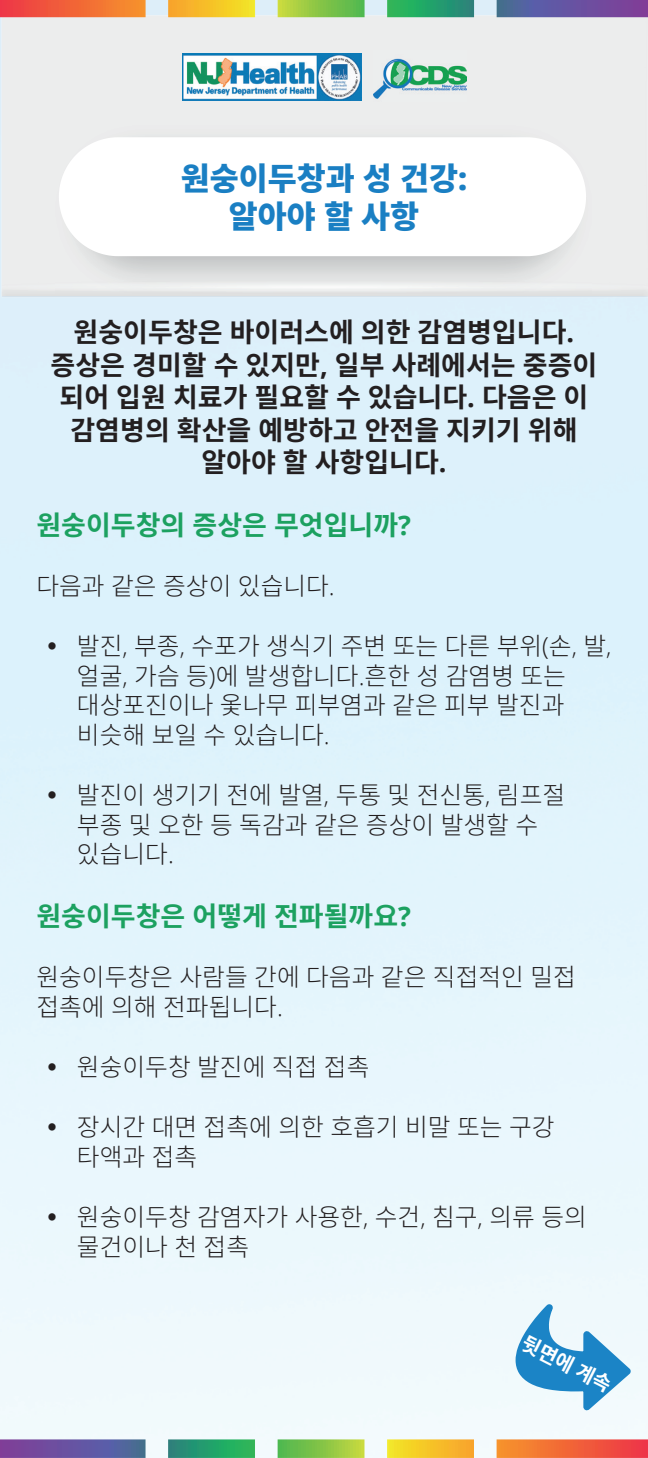
<style>
.page{position:relative;width:648px;height:1458px;background:#fff}
.page>*{position:absolute;margin:0;border:0;box-sizing:border-box;transform-origin:0 0}
.t1{font:900 31.5px/37.8px "Noto Sans KR";color:#1a7fc3;text-align:center}
.t2{font:700 27px/32.4px "Noto Sans KR";color:#231f20;text-align:center}
.t3{font:700 27px "Noto Sans KR";color:#1ca160}
.t4{font:300 24.75px/29.7px "Noto Sans KR";color:#231f20}
.t5{font:700 20.25px "Noto Sans KR";color:#fff}
.s1{font-family:"Open Sans";font-weight:800}
.s2{font-family:"Open Sans"}
</style>
<div class="page">
<div style="left:2px;top:17px;width:646px;height:280px;background:#eceded"></div>
<img style="left:182px;top:54px;width:179px;height:46px">
<img style="left:374px;top:51px;width:92px;height:51px">
<img style="left:56px;top:126px;width:536px;height:167px">
<svg style="left:59px;top:137px;width:527px;height:119px"></svg>
<svg style="left:515px;top:1304px;width:116px;height:107px"></svg>
<svg style="left:0;top:0;width:648px;height:17px;background:#a59571"></svg>
<svg style="left:0;top:1439px;width:648px;height:19px;background:#ab9975"></svg>
<svg style="left:49px;top:642px;width:7px;height:7px"></svg>
<svg style="left:49px;top:791px;width:7px;height:8px"></svg>
<svg style="left:49px;top:1063px;width:7px;height:8px"></svg>
<svg style="left:49px;top:1123px;width:7px;height:8px"></svg>
<svg style="left:49px;top:1213px;width:7px;height:8px"></svg>
<p class="t1" style="left:181px;top:161px;width:288px">원숭이두창과 성 건강<span class="s1">: </span>알아야 할 사항</p>
<p class="t2" style="left:51px;top:317px;width:548px">원숭이두창은 바이러스에 의한 감염병입니다<span class="s2">. </span>증상은 경미할 수 있지만<span class="s2">,</span> 일부 사례에서는 중증이 되어 입원 치료가 필요할 수 있습니다<span class="s2">.</span> 다음은 이 감염병의 확산을 예방하고 안전을 지키기 위해 알아야 할 사항입니다<span class="s2">.</span></p>
<p class="t3" style="left:36px;top:510px;width:376px">원숭이두창의 증상은 무엇입니까<span class="s2">?</span></p>
<p class="t4" style="left:36px;top:571px;width:300px">다음과 같은 증상이 있습니다<span class="s2">.</span></p>
<p class="t4" style="left:77px;top:631px;width:536px">발진<span class="s2">,</span> 부종<span class="s2">,</span> 수포가 생식기 주변 또는 다른 부위<span class="s2">(</span>손<span class="s2">,</span> 발<span class="s2">, </span>얼굴<span class="s2">,</span> 가슴 등<span class="s2">)</span>에 발생합니다<span class="s2">.</span>흔한 성 감염병 또는 대상포진이나 옻나무 피부염과 같은 피부 발진과 비슷해 보일 수 있습니다<span class="s2">.</span></p>
<p class="t4" style="left:77px;top:781px;width:490px">발진이 생기기 전에 발열<span class="s2">,</span> 두통 및 전신통<span class="s2">,</span> 림프절 부종 및 오한 등 독감과 같은 증상이 발생할 수 있습니다<span class="s2">.</span></p>
<p class="t3" style="left:36px;top:901px;width:376px">원숭이두창은 어떻게 전파될까요<span class="s2">?</span></p>
<p class="t4" style="left:36px;top:963px;width:541px">원숭이두창은 사람들 간에 다음과 같은 직접적인 밀접 접촉에 의해 전파됩니다<span class="s2">.</span></p>
<p class="t4" style="left:77px;top:1053px;width:294px">원숭이두창 발진에 직접 접촉</p>
<p class="t4" style="left:77px;top:1113px;width:479px">장시간 대면 접촉에 의한 호흡기 비말 또는 구강 타액과 접촉</p>
<p class="t4" style="left:77px;top:1202px;width:511px">원숭이두창 감염자가 사용한<span class="s2">,</span> 수건<span class="s2">,</span> 침구<span class="s2">,</span> 의류 등의 물건이나 천 접촉</p>
<p class="t5" style="left:528px;top:1331px;width:99px;rotate:27deg">뒷면에 계속</p>
</div>
